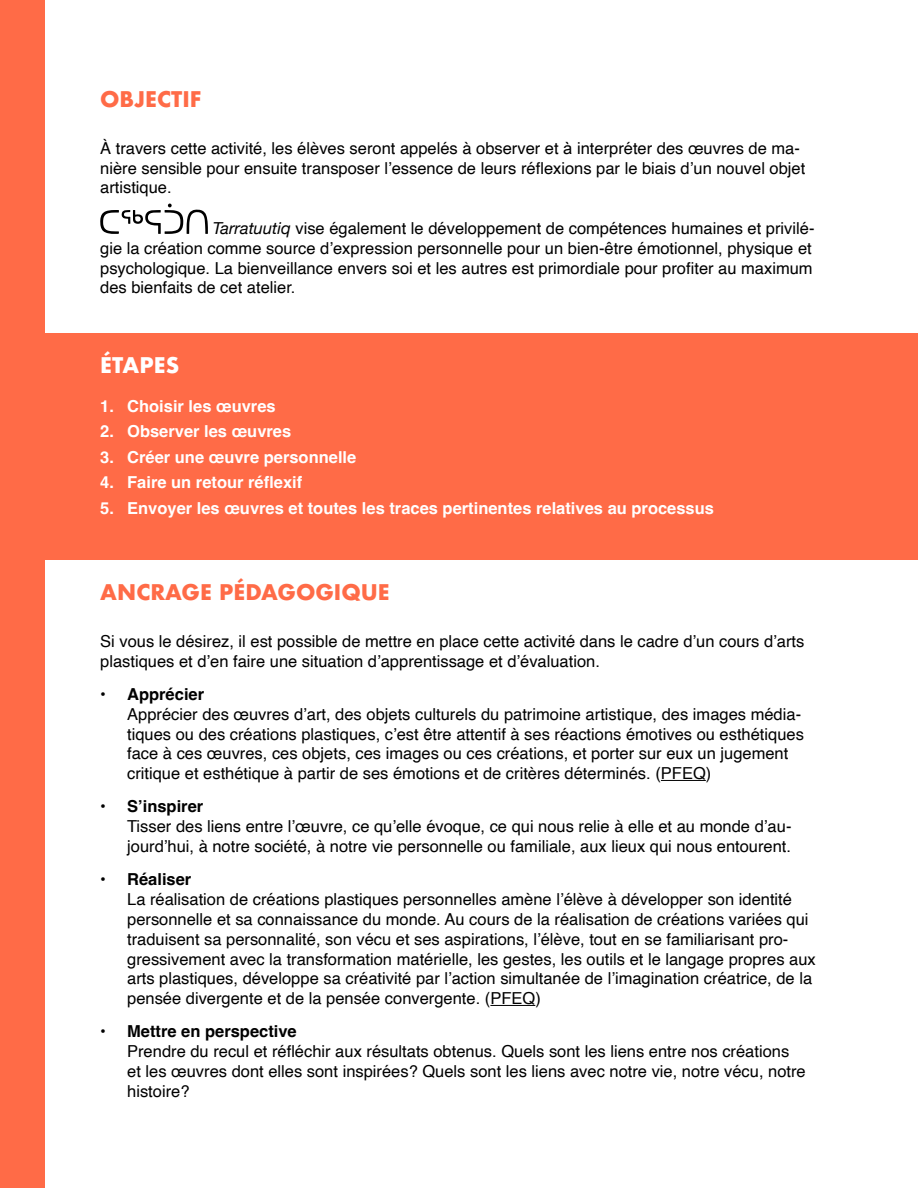
<style>
.page{position:relative;width:918px;height:1188px;background:#fff}
.page>*{position:absolute;margin:0;border:0;box-sizing:border-box;transform-origin:0 0}
.t1{font:700 21px "Futura";color:#ff6b47}
.t2{font:700 21px "Futura";color:#fff}
.t3{font:16.5px/19.8px "Helvetica";color:#000}
.t4{font:700 16.5px "Helvetica";color:#fff}
.t5{font:700 16.5px "Helvetica";color:#000}
.s1{font-family:"Arial Unicode MS"}
.s2{font-family:"Helvetica Neue";font-style:italic}
</style>
<div class="page">
<div style="left:0;top:0;width:44px;height:1188px;background:#ff6b47"></div>
<div style="left:0;top:333px;width:918px;height:226px;background:#ff6b47"></div>
<hr style="left:661px;top:780px;width:45px;height:1px;background:#000">
<hr style="left:490px;top:1005px;width:45px;height:1px;background:#000">
<svg style="left:100px;top:204px;width:108px;height:30px"></svg>
<p class="t1" style="left:100px;top:84px;width:103px">OBJECTIF</p>
<p class="t3" style="left:100px;top:139px;width:707px">À travers cette activité, les élèves seront appelés à observer et <span class="s1">à</span> interpréter des œuvres de ma&shy;nière sensible pour ensuite transposer l’essence de leurs réflexions par le biais d’un nouvel objet artistique.</p>
<p class="t3" style="left:100px;top:219px;width:716px;text-indent:113px"><span class="s2">Tarratuutiq</span> vise également le développement de compétences humaines et privilé&shy;gie la création comme source d’expression personnelle pour un bien-être émotionnel, physique et psychologique. La bienveillance envers soi et les autres est primordiale pour profiter au maximum des bienfaits de cet atelier.</p>
<p class="t2" style="left:100px;top:350px;width:81px">ÉTAPES</p>
<p class="t4" style="left:100px;top:396px;width:177px">1. Choisir les œuvres</p>
<p class="t4" style="left:100px;top:421px;width:193px">2. Observer les œuvres</p>
<p class="t4" style="left:100px;top:447px;width:258px">3. Créer une œuvre personnelle</p>
<p class="t4" style="left:100px;top:472px;width:204px">4. Faire un retour réflexif</p>
<p class="t4" style="left:100px;top:498px;width:615px">5. Envoyer les œuvres et toutes les traces pertinentes relatives au processus</p>
<p class="t1" style="left:100px;top:577px;width:291px">ANCRAGE PÉDAGOGIQUE</p>
<p class="t3" style="left:100px;top:632px;width:706px">Si vous le désirez, il est possible de mettre en place cette activité dans le cadre d’un cours d’arts plastiques et d’en faire une situation d’apprentissage et d’évaluation.</p>
<p class="t5" style="left:100px;top:684px;width:106px">• Apprécier</p>
<p class="t3" style="left:127px;top:705px;width:678px">Apprécier des œuvres d’art, des objets culturels du patrimoine artistique, des images média&shy;tiques ou des créations plastiques, c’est être attentif à ses réactions émotives ou esthétiques face à ces œuvres, ces objets, ces images ou ces créations, et porter sur eux un jugement critique et esthétique à partir de ses émotions et de critères déterminés. (PFEQ)</p>
<p class="t5" style="left:100px;top:797px;width:105px">• S’inspirer</p>
<p class="t3" style="left:127px;top:817px;width:666px">Tisser des liens entre l’œuvre, ce qu’elle évoque, ce qui nous relie à elle et au monde d’au&shy;jourd’hui, à notre société, à notre vie personnelle ou familiale, aux lieux qui nous entourent.</p>
<p class="t5" style="left:100px;top:870px;width:93px">• Réaliser</p>
<p class="t3" style="left:127px;top:890px;width:690px">La réalisation de créations plastiques personnelles amène l’élève à développer son identité personnelle et sa connaissance du monde. Au cours de la réalisation de créations variées qui traduisent sa personnalité, son vécu et ses aspirations, l’élève, tout en se familiarisant pro&shy;gressivement avec la transformation matérielle, les gestes, les outils et le langage propres aux arts plastiques, développe sa créativité par l’action simultanée de l’imagination créatrice, de la pensée divergente et de la pensée convergente. (PFEQ)</p>
<p class="t5" style="left:100px;top:1022px;width:198px">• Mettre en perspective</p>
<p class="t3" style="left:127px;top:1042px;width:680px">Prendre du recul et réfléchir aux résultats obtenus. Quels sont les liens entre nos créations et les œuvres dont elles sont inspirées? Quels sont les liens avec notre vie, notre vécu, notre histoire?</p>
</div>
